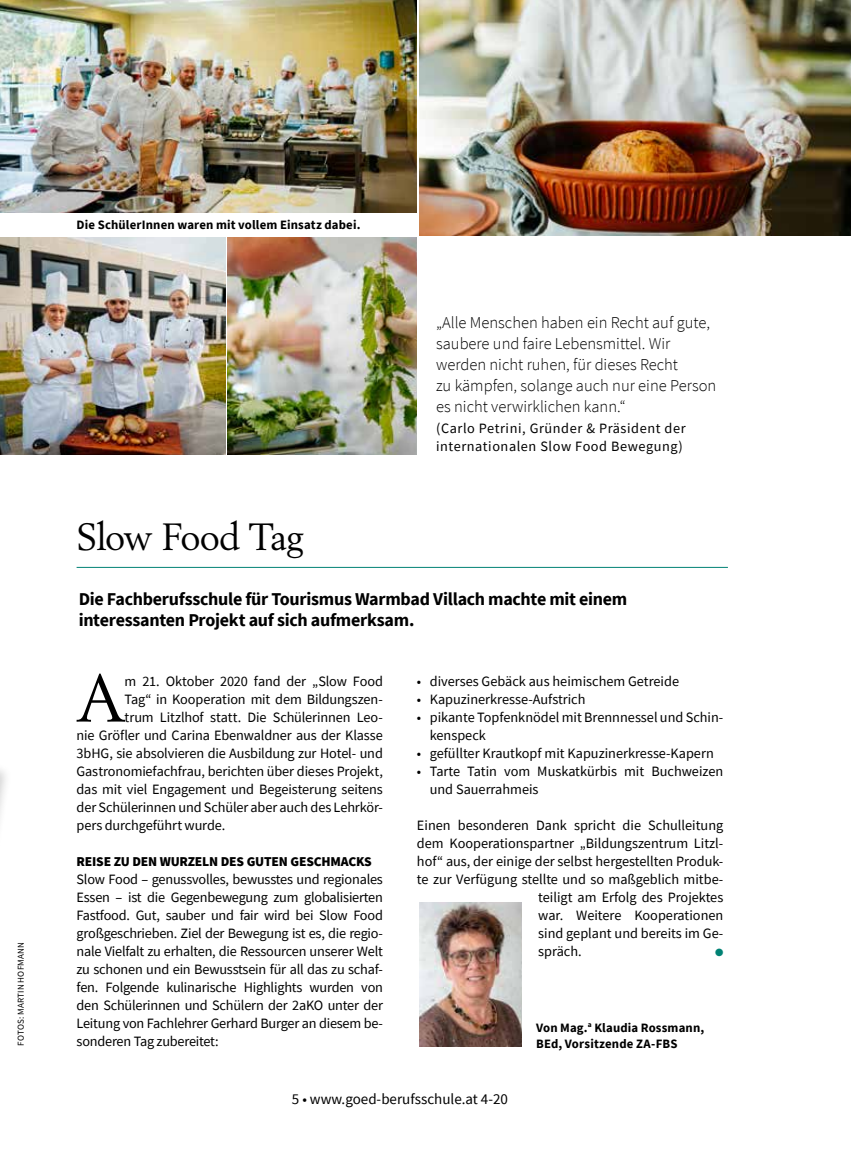
<style>
.page{position:relative;width:851px;height:1149px;background:#fff}
.page>*{position:absolute;margin:0;border:0;box-sizing:border-box;transform-origin:0 0}
.t1{font:65.1px "Berling";color:#000}
.t2{font:37.5px "Berling";letter-spacing:-.035em;color:#000}
.t3{font:700 18px/21px "Source Sans Pro";letter-spacing:-.015em;color:#000}
.t4{font:300 16.5px/21px "Source Sans Pro";color:#000}
.t5{font:15px "Source Sans Pro";color:#000}
.t6{font:14.25px/18px "Source Sans Pro";color:#000}
.t7{font:14.25px/18px "Source Sans Pro";letter-spacing:.04em;color:#000}
.t8{font:900 13.5px "Source Sans Pro";letter-spacing:-.015em;color:#000}
.t9{font:700 12.75px/16.5px "Source Sans Pro";letter-spacing:.015em;color:#000}
.t10{font:10.5px "Zapf Dingbats ITC";color:#008274}
.t11{font:9px "Source Sans Pro";letter-spacing:.02em;color:#000}
</style>
<div class="page">
<img style="left:419px;top:0;width:431px;height:235px">
<img style="left:0;top:0;width:417px;height:213px">
<hr style="left:77px;top:567px;width:650px;height:1px;background:#008274">
<img style="left:227px;top:237px;width:190px;height:217px">
<img style="left:0;top:237px;width:225px;height:217px">
<img style="left:419px;top:902px;width:102px;height:144px">
<p class="t11" style="left:15px;top:1045px;width:105px;rotate:-90deg">FOTOS: MARTIN HOFMANN</p>
<p class="t9" style="left:77px;top:216px;width:285px">Die SchülerInnen waren mit vollem Einsatz dabei.</p>
<p class="t4" style="left:436px;top:312px;width:281px">„Alle Menschen haben ein Recht auf gute, saubere und faire Lebensmittel. Wir werden nicht ruhen, für dieses Recht<br>zu kämpfen, solange auch nur eine Person es nicht verwirklichen kann.“</p>
<p class="t7" style="left:436px;top:419px;width:251px">(Carlo Petrini, Gründer &amp; Präsident der internationalen Slow Food Bewegung)</p>
<h2 class="t2" style="left:77px;top:514px;width:229px">Slow Food Tag</h2>
<p class="t3" style="left:79px;top:588px;width:550px">Die Fachberufsschule für Tourismus Warmbad Villach machte mit einem interessanten Projekt auf sich aufmerksam.</p>
<h1 class="t1" style="left:76px;top:659px;width:51px">A</h1>
<p class="t6" style="left:125px;top:671px;width:260px">m 21. Oktober 2020 fand der „Slow Food</p>
<p class="t6" style="left:125px;top:689px;width:260px">Tag“ in Kooperation mit dem Bildungszen-</p>
<p class="t6" style="left:125px;top:707px;width:260px">trum Litzlhof statt. Die Schülerinnen Leo-</p>
<p class="t6" style="left:77px;top:725px;width:308px">nie Gröfler und Carina Ebenwaldner aus der Klasse</p>
<p class="t6" style="left:77px;top:743px;width:308px">3bHG, sie absolvieren die Ausbildung zur Hotel- und</p>
<p class="t6" style="left:77px;top:761px;width:308px">Gastronomiefachfrau, berichten über dieses Projekt,</p>
<p class="t6" style="left:77px;top:779px;width:308px">das mit viel Engagement und Begeisterung seitens</p>
<p class="t6" style="left:77px;top:797px;width:308px">der Schülerinnen und Schüler aber auch des Lehrkör-</p>
<p class="t6" style="left:77px;top:815px;width:150px">pers durchgeführt wurde.</p>
<p class="t8" style="left:77px;top:851px;width:296px">REISE ZU DEN WURZELN DES GUTEN GESCHMACKS</p>
<p class="t6" style="left:77px;top:869px;width:308px;text-align:justify">Slow Food – genussvolles, bewusstes und regionales Essen – ist die Gegenbewegung zum globalisierten Fastfood. Gut, sauber und fair wird bei Slow Food großgeschrieben. Ziel der Bewegung ist es, die regio&shy;nale Vielfalt zu erhalten, die Ressourcen unserer Welt zu schonen und ein Bewusstsein für all das zu schaf&shy;fen. Folgende kulinarische Highlights wurden von den Schülerinnen und Schülern der 2aKO unter der Leitung von Fachlehrer Gerhard Burger an diesem be&shy;sonderen Tag zubereitet:</p>
<p class="t6" style="left:417px;top:671px;width:263px">• diverses Gebäck aus heimischem Getreide</p>
<p class="t6" style="left:417px;top:689px;width:170px">• Kapuzinerkresse-Aufstrich</p>
<p class="t6" style="left:429px;top:707px;width:295px;text-indent:-13px">• pikante Topfenknödel mit Brennnessel und Schin&shy;kenspeck</p>
<p class="t6" style="left:417px;top:743px;width:298px">• gefüllter Krautkopf mit Kapuzinerkresse-Kapern</p>
<p class="t6" style="left:429px;top:761px;width:295px;text-indent:-13px">• Tarte Tatin vom Muskatkürbis mit Buchweizen und Sauerrahmeis</p>
<p class="t6" style="left:417px;top:815px;width:308px">Einen besonderen Dank spricht die Schulleitung</p>
<p class="t6" style="left:417px;top:833px;width:308px">dem Kooperationspartner „Bildungszentrum Litzl-</p>
<p class="t6" style="left:417px;top:851px;width:308px">hof“ aus, der einige der selbst hergestellten Produk-</p>
<p class="t6" style="left:417px;top:869px;width:308px">te zur Verfügung stellte und so maßgeblich mitbe-</p>
<p class="t6" style="left:538px;top:887px;width:186px">teiligt am Erfolg des Projektes</p>
<p class="t6" style="left:538px;top:905px;width:186px">war. Weitere Kooperationen</p>
<p class="t6" style="left:538px;top:923px;width:186px">sind geplant und bereits im Ge-</p>
<p class="t6" style="left:538px;top:941px;width:45px">spräch.</p>
<p class="t10" style="left:715px;top:946px;width:10px">●</p>
<p class="t9" style="left:536px;top:1018px;width:170px">Von Mag.<sup>a</sup> Klaudia Rossmann,<br>BEd, Vorsitzende ZA-FBS</p>
<p class="t5" style="left:292px;top:1088px;width:217px">5 • www.goed-berufsschule.at 4-20</p>
</div>
